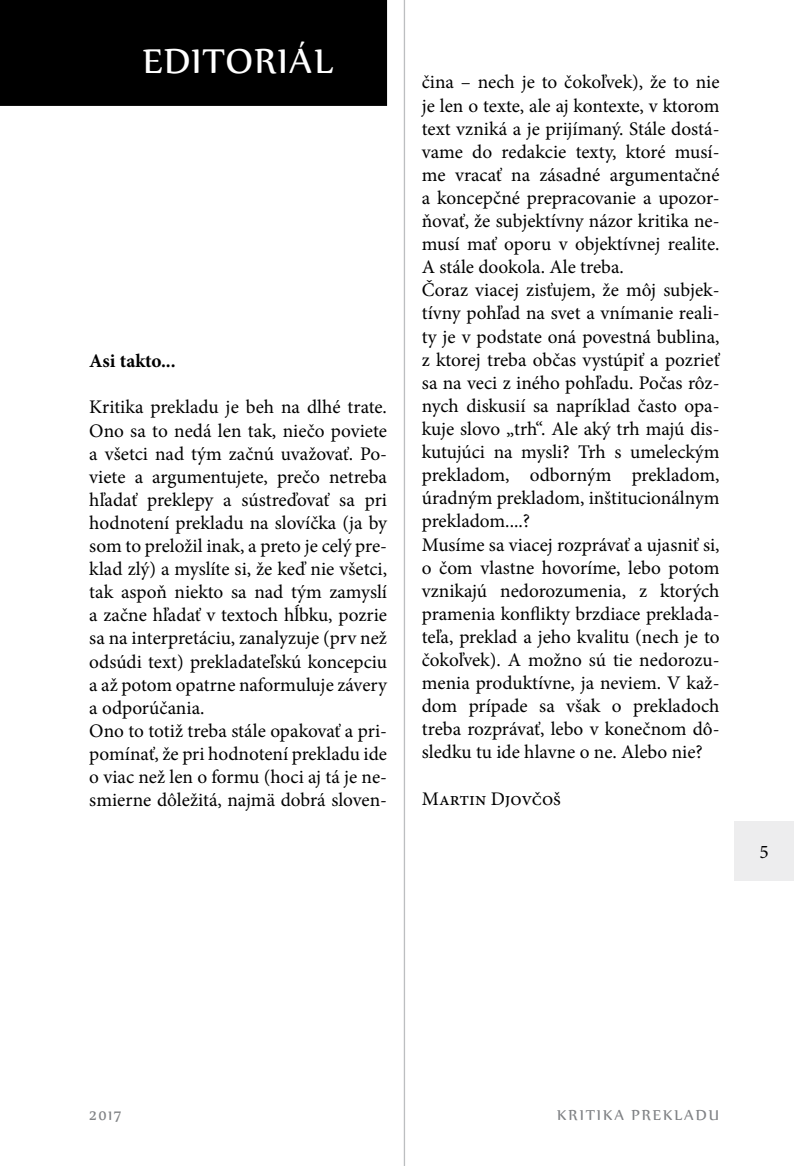
<style>
.page{position:relative;width:794px;height:1166px;background:#fff}
.page>*{position:absolute;margin:0;border:0;box-sizing:border-box;transform-origin:0 0}
.t1{font:42px "Nyala";letter-spacing:.03em;color:#fff}
.t2{font:19.25px/23.1px "Minion Pro";color:#000}
.t3{font:700 19.25px "Minion Pro";letter-spacing:-.005em;color:#000}
.t4{font:17.5px "Nyala";letter-spacing:.11em;color:#808285}
</style>
<div class="page">
<div style="left:734px;top:821px;width:60px;height:60px;background:#ededee"></div>
<hr style="left:404px;top:0;width:1px;height:1166px;background:#bcbec0">
<div style="left:0;top:0;width:387px;height:106px;background:#000"></div>
<h1 class="t1" style="left:143px;top:35px;width:192px">EDITORIÁL</h1>
<p class="t3" style="left:89px;top:347px;width:88px">Asi takto...</p>
<p class="t2" style="left:89px;top:396px;width:299px">Kritika prekladu je beh na dlhé trate.<br>Ono sa to nedá len tak, niečo poviete a všetci nad tým začnú uvažovať. Po&shy;viete a argumentujete, prečo netreba hľadať preklepy a sústreďovať sa pri hodnotení prekladu na slovíčka (ja by som to preložil inak, a preto je celý pre&shy;klad zlý) a myslíte si, že keď nie všetci, tak aspoň niekto sa nad tým zamyslí a začne hľadať v textoch hĺbku, pozrie sa na interpretáciu, zanalyzuje (prv než odsúdi text) prekladateľskú koncepciu a až potom opatrne naformuluje závery a odporúčania.<br>Ono to totiž treba stále opakovať a pri&shy;pomínať, že pri hodnotení prekladu ide o viac než len o formu (hoci aj tá je ne&shy;smierne dôležitá, najmä dobrá sloven-</p>
<p class="t2" style="left:422px;top:71px;width:300px">čina – nech je to čokoľvek), že to nie je len o texte, ale aj kontexte, v ktorom text vzniká a je prijímaný. Stále dostá&shy;vame do redakcie texty, ktoré musí&shy;me vracať na zásadné argumentačné a koncepčné prepracovanie a upozor&shy;ňovať, že subjektívny názor kritika ne&shy;musí mať oporu v objektívnej realite.<br>A stále dookola. Ale treba.<br>Čoraz viacej zisťujem, že môj subjek&shy;tívny pohľad na svet a vnímanie reali&shy;ty je v podstate oná povestná bublina, z ktorej treba občas vystúpiť a pozrieť sa na veci z iného pohľadu. Počas rôz&shy;nych diskusií sa napríklad často opa&shy;kuje slovo „trh“. Ale aký trh majú dis&shy;kutujúci na mysli? Trh s umeleckým prekladom, odborným prekladom, úradným prekladom, inštitucionálnym prekladom....?<br>Musíme sa viacej rozprávať a ujasniť si, o čom vlastne hovoríme, lebo potom vznikajú nedorozumenia, z ktorých pramenia konflikty brzdiace preklada&shy;teľa, preklad a jeho kvalitu (nech je to čokoľvek). A možno sú tie nedorozu&shy;menia produktívne, ja neviem. V kaž&shy;dom prípade sa však o prekladoch treba rozprávať, lebo v konečnom dô&shy;sledku tu ide hlavne o ne. Alebo nie?</p>
<p class="t2" style="left:422px;top:787px;width:141px">Martin Djovčoš</p>
<p class="t2" style="left:759px;top:840px;width:11px">5</p>
<p class="t4" style="left:89px;top:1105px;width:34px">2017</p>
<p class="t4" style="left:557px;top:1105px;width:163px">KRITIKA PREKLADU</p>
</div>
